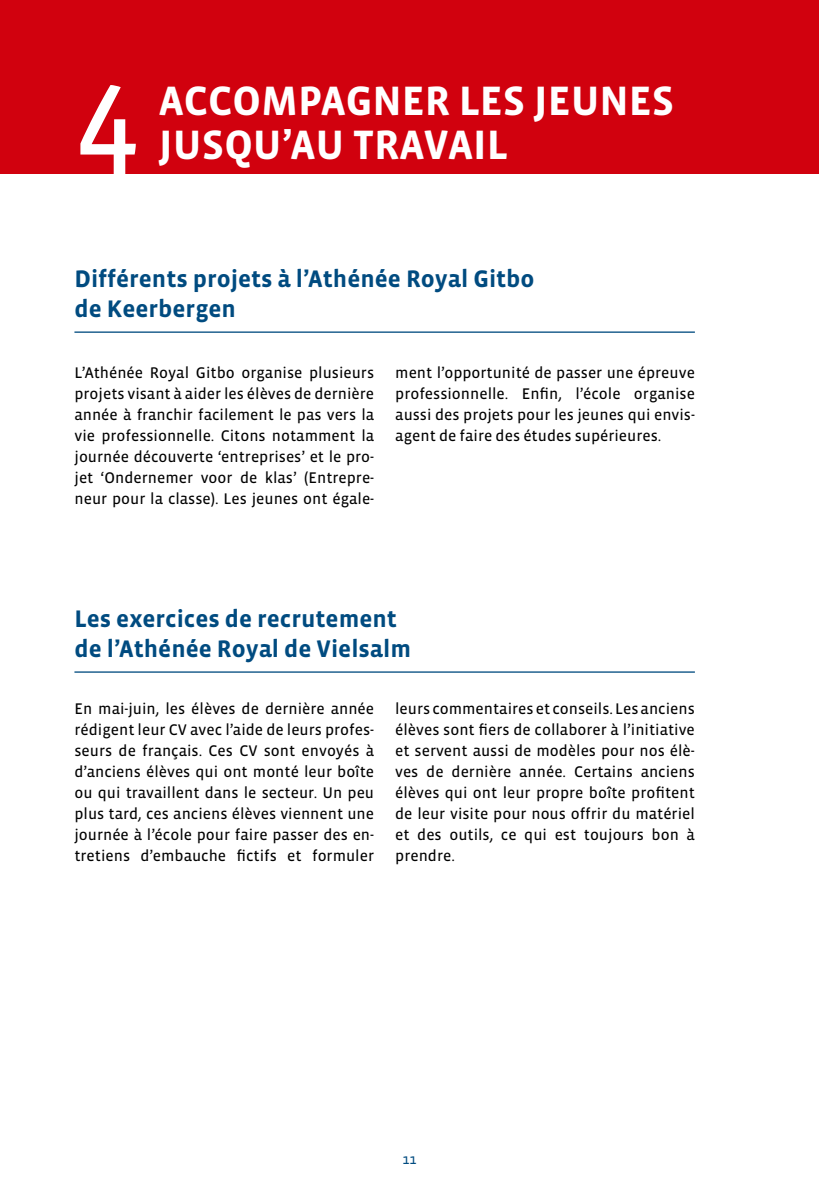
<style>
.page{position:relative;width:819px;height:1191px;background:#fff}
.page>*{position:absolute;margin:0;border:0;box-sizing:border-box;transform-origin:0 0}
.t1{font:133px "Vista Sans Reg";color:#fff}
.t2{font:700 42px "Vista Sans";color:#fff}
.t3{font:700 24.5px/29.4px "Vista Sans";color:#004b80}
.t4{font:15.75px/21px "Vista Sans Reg";color:#000;text-align:justify}
.t5{font:14px "Vista Sans Reg";color:#004b80}
</style>
<div class="page">
<div style="left:0;top:0;width:819px;height:174px;background:#d1010e"></div>
<hr style="left:74px;top:331px;width:620px;height:2px;background:#004b80">
<hr style="left:74px;top:671px;width:620px;height:1px;background:#004b80">
<h1 class="t1" style="left:74px;top:46px;width:68px">4</h1>
<h2 class="t2" style="left:159px;top:79px;width:53px">Accompa</h2>
<h2 class="t2" style="left:346px;top:79px;width:53px">gner</h2>
<h2 class="t2" style="left:458px;top:79px;width:22px">les</h2>
<h2 class="t2" style="left:534px;top:79px;width:40px">jeunes</h2>
<h2 class="t2" style="left:159px;top:123px;width:41px">jusqu</h2>
<h2 class="t2" style="left:282px;top:123px;width:95px">’au travail</h2>
<h3 class="t3" style="left:74px;top:265px;width:461px">Différents projets à l’Athénée Royal Gitbo de Keerbergen</h3>
<p class="t4" style="left:74px;top:363px;width:301px">L’Athénée Royal G itbo organise plusieurs projets visant à aider les élèves de dernière année à franchir facilement le pas vers la vie professionnelle. Citons notamment la journée découverte ‘entreprises’ et le pro&shy;jet ‘Ondernemer voor de klas’ (Entrepre&shy;neur pour la classe). Les jeunes ont égale-</p>
<p class="t4" style="left:395px;top:363px;width:301px">ment l’opportunité de passer une épreuve professionnelle. Enfin, l’école organise aussi des projets pour les jeunes qui envis&shy;agent de faire des études supérieures.</p>
<h3 class="t3" style="left:74px;top:604px;width:338px">Les exercices de recrutement de l’Athénée Royal de Vielsalm</h3>
<p class="t4" style="left:74px;top:699px;width:301px">En mai-juin, les élèves de dernière année rédigent leur CV avec l’aide de leurs profes&shy;seurs de français. Ces CV sont envoyés à d’anciens élèves qui ont monté leur boîte ou qui travaillent dans le secteur. Un peu plus tard, ces anciens élèves viennent une journée à l’école pour faire passer des en&shy;tretiens d’embauche fictifs et formuler</p>
<p class="t4" style="left:395px;top:699px;width:301px">leurs commentaires et conseils. Les anciens élèves sont fiers de collaborer à l’initiative et servent aussi de modèles pour nos élè&shy;ves de dernière année. Certains anciens élèves qui ont leur propre boîte profitent de leur visite pour nous offrir du matériel et des outils, ce qui est toujours bon à prendre.</p>
<p class="t5" style="left:402px;top:1152px;width:15px">11</p>
</div>
